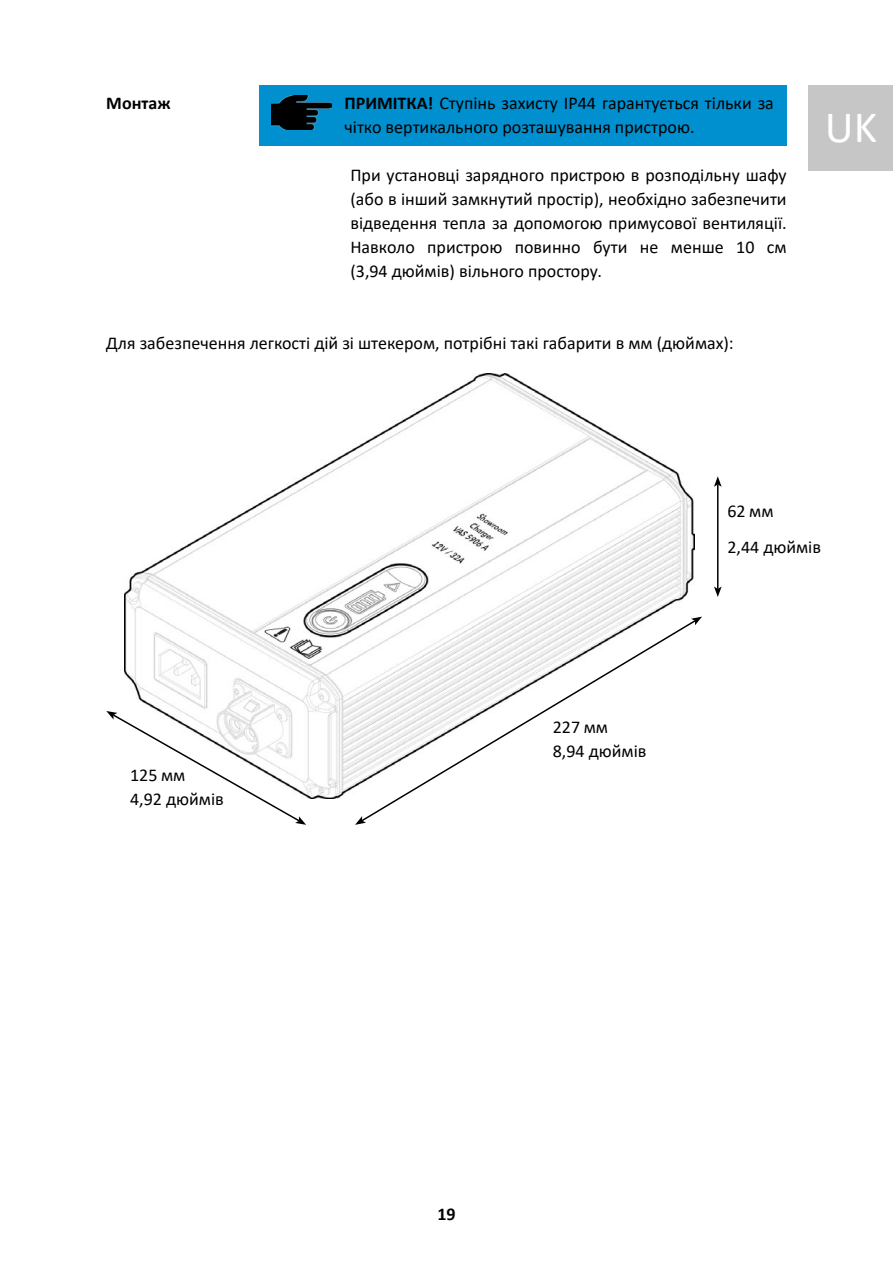
<style>
.page{position:relative;width:893px;height:1263px;background:#fff}
.page>*{position:absolute;margin:0;border:0;box-sizing:border-box;transform-origin:0 0}
.t1{font:45px "Calibri";color:#fff}
.t2{font:18px/24px "Calibri";color:#000}
.t3{font:700 18px "Calibri";color:#000}
.s1{font-weight:700}
</style>
<div class="page">
<div style="left:808px;top:85px;width:85px;height:85px;background:#c6c6c6"></div>
<img style="left:124px;top:374px;width:570px;height:424px">
<hr style="left:717px;top:484px;width:1px;height:105px;background:#000">
<svg style="left:714px;top:476px;width:8px;height:11px"></svg>
<svg style="left:714px;top:586px;width:8px;height:11px"></svg>
<svg style="left:360px;top:619px;width:334px;height:200px"></svg>
<svg style="left:691px;top:617px;width:11px;height:8px"></svg>
<svg style="left:355px;top:816px;width:11px;height:9px"></svg>
<svg style="left:106px;top:711px;width:200px;height:114px"></svg>
<div style="left:259px;top:85px;width:528px;height:60px;background:#008fcf"></div>
<img style="left:272px;top:96px;width:59px;height:34px">
<p class="t3" style="left:106px;top:90px;width:66px">Монтаж</p>
<p class="t2" style="left:344px;top:91px;width:431px"><span class="s1">ПРИМІТКА!</span> Ступінь захисту IP44 гарантується тільки за чітко вертикального розташування пристрою.</p>
<p class="t2" style="left:350px;top:163px;width:438px;text-align:justify">При установці зарядного пристрою в розподільну шафу (або в інший замкнутий простір), необхідно забезпечити відведення тепла за допомогою примусової вентиляції.<br>Навколо пристрою повинно бути не менше 10 см (3,94 дюймів) вільного простору.</p>
<p class="t2" style="left:106px;top:331px;width:629px">Для забезпечення легкості дій зі штекером, потрібні такі габарити в мм (дюймах):</p>
<h1 class="t1" style="left:825px;top:96px;width:54px">UK</h1>
<p class="t2" style="left:727px;top:493px;width:95px;line-height:36px">62 мм<br>2,44 дюймів</p>
<p class="t2" style="left:130px;top:763px;width:95px">125 мм<br>4,92 дюймів</p>
<p class="t2" style="left:553px;top:715px;width:95px">227 мм<br>8,94 дюймів</p>
<p class="t3" style="left:437px;top:1202px;width:20px">19</p>
</div>
